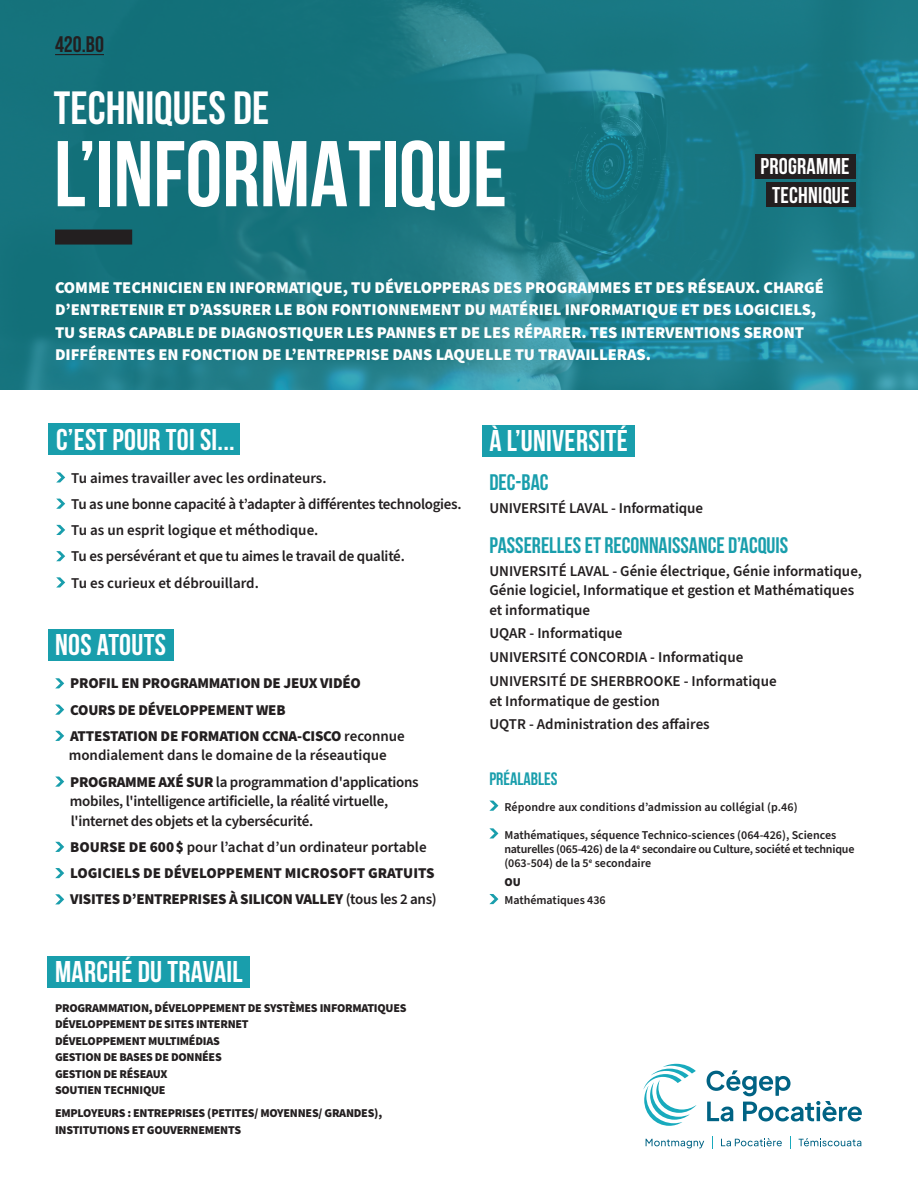
<style>
.page{position:relative;width:918px;height:1188px;background:#fff}
.page>*{position:absolute;margin:0;border:0;box-sizing:border-box;transform-origin:0 0}
.t1{font:700 93.15px "Bebas Neue";color:#fff}
.t2{font:700 46.5px "Bebas Neue";color:#fff}
.t3{font:700 30px "Bebas Neue";letter-spacing:.01em;color:#fff}
.t4{font:700 22.8px/29.2px "Bebas Neue";letter-spacing:.01em;color:#fff;text-align:center}
.t5{font:700 22.5px "Bebas Neue";color:#199eac}
.t6{font:700 22.5px "Bebas Neue";color:#231f20}
.t7{font:700 18px "Bebas Neue";color:#199eac}
.t8{font:900 16.5px/22.5px "Source Sans Pro";letter-spacing:-.005em;color:#fff}
.t9{font:600 15px/26.2px "Source Sans Pro";color:#231f20}
.t10{font:900 15px/26.2px "Source Sans Pro";letter-spacing:-.015em;color:#231f20}
.t11{font:600 15px/19.5px "Source Sans Pro";letter-spacing:-.02em;color:#231f20}
.t12{font:900 12px/16.5px "Source Sans Pro";letter-spacing:-.02em;color:#231f20}
.t13{font:600 12px/14.2px "Source Sans Pro";color:#231f20}
.s1{font-weight:600}
.s2{font-weight:900}
</style>
<div class="page">
<svg style="left:0;top:0;width:918px;height:390px;background:#1a7984"></svg>
<svg style="left:707px;top:1070px;width:155px;height:51px"></svg>
<svg style="left:643px;top:1064px;width:53px;height:62px"></svg>
<svg style="left:646px;top:1139px;width:58px;height:9px"></svg>
<svg style="left:721px;top:1138px;width:61px;height:8px"></svg>
<svg style="left:799px;top:1138px;width:62px;height:8px"></svg>
<svg style="left:712px;top:1136px;width:1px;height:13px"></svg>
<svg style="left:790px;top:1136px;width:1px;height:13px"></svg>
<div style="left:55px;top:230px;width:77px;height:15px;background:#231f20"></div>
<hr style="left:55px;top:54px;width:49px;height:1px;background:#231f20">
<div style="left:755px;top:154px;width:100px;height:25px;background:#231f20"></div>
<div style="left:766px;top:183px;width:89px;height:24px;background:#231f20"></div>
<div style="left:49px;top:423px;width:191px;height:32px;background:#199eac"></div>
<div style="left:49px;top:629px;width:125px;height:32px;background:#199eac"></div>
<svg style="left:55px;top:678px;width:9px;height:10px"></svg>
<svg style="left:55px;top:705px;width:9px;height:10px"></svg>
<svg style="left:55px;top:731px;width:9px;height:10px"></svg>
<svg style="left:55px;top:777px;width:9px;height:10px"></svg>
<svg style="left:55px;top:842px;width:9px;height:10px"></svg>
<svg style="left:55px;top:868px;width:9px;height:10px"></svg>
<svg style="left:55px;top:894px;width:9px;height:10px"></svg>
<svg style="left:56px;top:472px;width:9px;height:11px"></svg>
<svg style="left:56px;top:499px;width:9px;height:10px"></svg>
<svg style="left:56px;top:525px;width:9px;height:10px"></svg>
<svg style="left:56px;top:551px;width:9px;height:10px"></svg>
<svg style="left:56px;top:577px;width:9px;height:11px"></svg>
<div style="left:48px;top:956px;width:202px;height:32px;background:#199eac"></div>
<div style="left:482px;top:425px;width:152px;height:32px;background:#199eac"></div>
<svg style="left:489px;top:801px;width:9px;height:10px"></svg>
<svg style="left:489px;top:828px;width:9px;height:11px"></svg>
<svg style="left:489px;top:894px;width:9px;height:10px"></svg>
<h3 class="t6" style="left:55px;top:32px;width:50px">420.B0</h3>
<h2 class="t2" style="left:54px;top:82px;width:217px">TECHNIQUES DE</h2>
<h1 class="t1" style="left:54px;top:123px;width:455px">L’INFORMATIQUE</h1>
<h3 class="t4" style="left:761px;top:151px;width:91px">PROGRAMME<br>TECHNIQUE</h3>
<p class="t8" style="left:55px;top:276px;width:770px">COMME TECHNICIEN EN INFORMATIQUE, TU DÉVELOPPERAS DES PROGRAMMES ET DES RÉSEAUX. CHARGÉ D’ENTRETENIR ET D’ASSURER LE BON FONTIONNEMENT DU MATÉRIEL INFORMATIQUE ET DES LOGICIELS, TU SERAS CAPABLE DE DIAGNOSTIQUER LES PANNES ET DE LES RÉPARER. TES INTERVENTIONS SERONT DIFFÉRENTES EN FONCTION DE L’ENTREPRISE DANS LAQUELLE TU TRAVAILLERAS.</p>
<h3 class="t3" style="left:56px;top:423px;width:180px">C’EST POUR TOI SI...</h3>
<p class="t9" style="left:71px;top:465px;width:392px">Tu aimes travailler avec les ordinateurs.<br>Tu as une bonne capacité à t’adapter à différentes technologies.<br>Tu as un esprit logique et méthodique.<br>Tu es persévérant et que tu aimes le travail de qualité.<br>Tu es curieux et débrouillard.</p>
<h3 class="t3" style="left:55px;top:629px;width:112px">NOS ATOUTS</h3>
<p class="t10" style="left:70px;top:671px;width:336px">PROFIL EN PROGRAMMATION DE JEUX VIDÉO<br>COURS DE DÉVELOPPEMENT WEB<br>ATTESTATION DE FORMATION CCNA-CISCO <span class="s1">reconnue</span></p>
<p class="t9" style="left:69px;top:743px;width:352px">mondialement dans le domaine de la réseautique<br><span class="s2">PROGRAMME AXÉ SUR</span> la programmation d'applications</p>
<p class="t11" style="left:70px;top:792px;width:320px">mobiles, l'intelligence artificielle, la réalité virtuelle, l'internet des objets et la cybersécurité.</p>
<p class="t10" style="left:70px;top:834px;width:368px">BOURSE DE 600 $ <span class="s1">pour l’achat d’un ordinateur portable<br></span>LOGICIELS DE DÉVELOPPEMENT MICROSOFT GRATUITS<br>VISITES D’ENTREPRISES À SILICON VALLEY <span class="s1">(tous les 2 ans)</span></p>
<h3 class="t3" style="left:55px;top:955px;width:189px">MARCHÉ DU TRAVAIL</h3>
<p class="t12" style="left:55px;top:1000px;width:353px">PROGRAMMATION, DÉVELOPPEMENT DE SYSTÈMES INFORMATIQUES<br>DÉVELOPPEMENT DE SITES INTERNET<br>DÉVELOPPEMENT MULTIMÉDIAS<br>GESTION DE BASES DE DONNÉES<br>GESTION DE RÉSEAUX<br>SOUTIEN TECHNIQUE</p>
<p class="t12" style="left:55px;top:1106px;width:329px">EMPLOYEURS : ENTREPRISES (PETITES/ MOYENNES/ GRANDES),<br>INSTITUTIONS ET GOUVERNEMENTS</p>
<h3 class="t3" style="left:489px;top:424px;width:140px">À L’UNIVERSITÉ</h3>
<h3 class="t5" style="left:489px;top:470px;width:61px">DEC-BAC</h3>
<p class="t9" style="left:489px;top:495px;width:215px">UNIVERSITÉ LAVAL - Informatique</p>
<h3 class="t5" style="left:489px;top:533px;width:300px">PASSERELLES ET RECONNAISSANCE D’ACQUIS</h3>
<p class="t9" style="left:489px;top:561px;width:374px;line-height:19.5px">UNIVERSITÉ LAVAL - Génie électrique, Génie informatique,<br>Génie logiciel, Informatique et gestion et Mathématiques et informatique</p>
<p class="t9" style="left:489px;top:622px;width:289px;line-height:23.9px">UQAR - Informatique<br>UNIVERSITÉ CONCORDIA - Informatique<br>UNIVERSITÉ DE SHERBROOKE - Informatique</p>
<p class="t9" style="left:489px;top:689px;width:222px;line-height:23.9px">et Informatique de gestion<br>UQTR - Administration des affaires</p>
<p class="t7" style="left:489px;top:768px;width:70px">PRÉALABLES</p>
<p class="t13" style="left:504px;top:800px;width:295px">Répondre aux conditions d’admission au collégial (p.46)</p>
<p class="t13" style="left:504px;top:828px;width:352px">Mathématiques, séquence Technico-sciences (064-426), Sciences naturelles (065-426) de la 4<sup>e</sup> secondaire ou Culture, société et technique (063-504) de la 5<sup>e</sup> secondaire</p>
<p class="t12" style="left:504px;top:874px;width:18px">OU</p>
<p class="t13" style="left:504px;top:893px;width:103px">Mathématiques 436</p>
</div>
